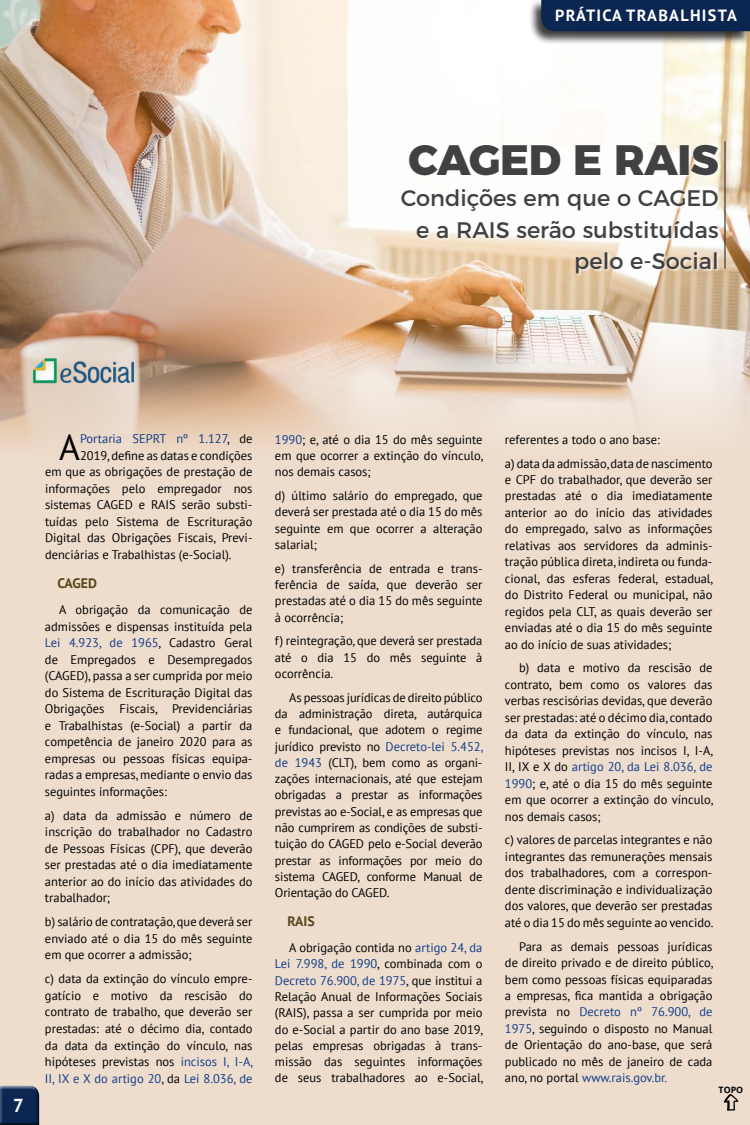
<style>
.page{position:relative;width:750px;height:1125px;background:#eeddcd}
.page>*{position:absolute;margin:0;border:0;box-sizing:border-box;transform-origin:0 0}
.t1{font:800 42.5px "Montserrat";letter-spacing:-.01em;color:#414042}
.t2{font:35.75px "PT Sans";color:#000}
.t3{font:22.5px/31.2px "Montserrat";color:#414042;text-align:right}
.t4{font:700 18.75px "PT Sans";color:#fff}
.t5{font:700 16.25px "PT Sans";letter-spacing:.08em;color:#fff}
.t6{font:700 13.75px "PT Sans";color:#59461b}
.t7{font:12.5px/16.5px "PT Sans";color:#000;text-align:justify}
.t8{font:12.5px "PT Sans";color:#113e8a}
.t9{font:700 8.75px "Open Sans";color:#000}
.s1{color:#000}
.s2{color:#113e8a}
</style>
<div class="page">
<img style="left:0;top:0;width:750px;height:446px">
<svg style="left:724px;top:1094px;width:14px;height:17px"></svg>
<div style="left:0;top:1081px;width:41px;height:44px;background:#fff;opacity:.75"></div>
<div style="left:0;top:1088px;width:43px;height:37px;background:#000;opacity:.75"></div>
<div style="left:401px;top:144px;width:321px;height:133px;background:#fff;opacity:.75"></div>
<hr style="left:724px;top:141px;width:2px;height:128px;background:#414042">
<img style="left:24px;top:343px;width:120px;height:52px">
<div style="left:528px;top:0;width:222px;height:45px;background:#000;opacity:.75"></div>
<div style="left:541px;top:0;width:209px;height:31px;background:#0b2650"></div>
<h3 class="t5" style="left:555px;top:5px;width:183px">PRÁTICA TRABALHISTA</h3>
<h1 class="t1" style="left:409px;top:125px;width:312px">CAGED E RAIS</h1>
<h3 class="t3" style="left:401px;top:181px;width:319px">Condições em que o CAGED e a RAIS serão substituídas pelo e-Social</h3>
<h3 class="t4" style="left:13px;top:1093px;width:12px">7</h3>
<h2 class="t2" style="left:59px;top:424px;width:22px">A</h2>
<p class="t8" style="left:80px;top:431px;width:174px">Portaria SEPRT nº 1.127<span class="s1">, de</span></p>
<p class="t7" style="left:80px;top:447px;width:174px">2019, define as datas e condições</p>
<p class="t7" style="left:45px;top:463px;width:209px">em que as obrigações de prestação de</p>
<p class="t7" style="left:45px;top:480px;width:209px">informações pelo empregador nos</p>
<p class="t7" style="left:45px;top:496px;width:209px">sistemas CAGED e RAIS serão substi-</p>
<p class="t7" style="left:45px;top:513px;width:209px">tuídas pelo Sistema de Escrituração</p>
<p class="t7" style="left:45px;top:529px;width:209px">Digital das Obrigações Fiscais, Previ-</p>
<p class="t7" style="left:45px;top:546px;width:188px">denciárias e Trabalhistas (e-Social).</p>
<p class="t6" style="left:58px;top:574px;width:41px">CAGED</p>
<p class="t7" style="left:45px;top:601px;width:209px;text-indent:14px">A obrigação da comunicação de admissões e dispensas instituída pela <span class="s2">Lei 4.923, de 1965</span>, Cadastro Geral de Empregados e Desempregados (CAGED), passa a ser cumprida por meio do Sistema de Escrituração Digital das Obrigações Fiscais, Previdenciárias e Trabalhistas (e-Social) a partir da competência de janeiro 2020 para as empresas ou pessoas físicas equipa&shy;radas a empresas, mediante o envio das seguintes informações:</p>
<p class="t7" style="left:45px;top:807px;width:209px">a) data da admissão e número de inscrição do trabalhador no Cadastro de Pessoas Físicas (CPF), que deverão ser prestadas até o dia imediatamente anterior ao do início das atividades do trabalhador;</p>
<p class="t7" style="left:45px;top:914px;width:209px">b) salário de contratação, que deverá ser enviado até o dia 15 do mês seguinte em que ocorrer a admissão;</p>
<p class="t7" style="left:45px;top:971px;width:210px">c) data da extinção do vínculo empre&shy;gatício e motivo da rescisão do contrato de trabalho, que deverão ser prestadas: até o décimo dia, contado da data da extinção do vínculo, nas hipóteses previstas nos <span class="s2">incisos I, I-A, II, IX e X do artigo 20</span>, da <span class="s2">Lei 8.036, de</span></p>
<p class="t7" style="left:275px;top:431px;width:210px"><span class="s2">1990</span>; e, até o dia 15 do mês seguinte em que ocorrer a extinção do vínculo, nos demais casos;</p>
<p class="t7" style="left:275px;top:487px;width:209px">d) último salário do empregado, que deverá ser prestada até o dia 15 do mês seguinte em que ocorrer a alteração salarial;</p>
<p class="t7" style="left:275px;top:560px;width:209px">e) transferência de entrada e trans&shy;ferência de saída, que deverão ser prestadas até o dia 15 do mês seguinte à ocorrência;</p>
<p class="t7" style="left:275px;top:633px;width:209px">f) reintegração, que deverá ser prestada até o dia 15 do mês seguinte à ocorrência.</p>
<p class="t7" style="left:275px;top:689px;width:210px;text-indent:14px">As pessoas jurídicas de direito público da administração direta, autárquica e fundacional, que adotem o regime jurídico previsto no <span class="s2">Decreto-lei 5.452, de 1943</span> (CLT), bem como as organi&shy;zações internacionais, até que estejam obrigadas a prestar as informações previstas ao e-Social, e as empresas que não cumprirem as condições de substi&shy;tuição do CAGED pelo e-Social deverão prestar as informações por meio do sistema CAGED, conforme Manual de Orientação do CAGED.</p>
<p class="t6" style="left:288px;top:912px;width:29px">RAIS</p>
<p class="t7" style="left:275px;top:939px;width:210px;text-indent:14px">A obrigação contida no <span class="s2">artigo 24, da Lei 7.998, de 1990</span>, combinada com o <span class="s2">Decreto 76.900, de 1975</span>, que institui a Relação Anual de Informações Sociais (RAIS), passa a ser cumprida por meio do e-Social a partir do ano base 2019, pelas empresas obrigadas à trans&shy;missão das seguintes informações de seus trabalhadores ao e-Social,</p>
<p class="t7" style="left:505px;top:427px;width:209px;line-height:24px">referentes a todo o ano base:<br>a) data da admissão, data de nascimento</p>
<p class="t7" style="left:505px;top:471px;width:210px">e CPF do trabalhador, que deverão ser prestadas até o dia imediatamente anterior ao do início das atividades do empregado, salvo as informações relativas aos servidores da adminis&shy;tração pública direta, indireta ou funda&shy;cional, das esferas federal, estadual, do Distrito Federal ou municipal, não regidos pela CLT, as quais deverão ser enviadas até o dia 15 do mês seguinte ao do início de suas atividades;</p>
<p class="t7" style="left:505px;top:660px;width:210px;text-indent:14px">b) data e motivo da rescisão de contrato, bem como os valores das verbas rescisórias devidas, que deverão ser prestadas: até o décimo dia, contado da data da extinção do vínculo, nas hipóteses previstas nos incisos I, I-A, II, IX e X do <span class="s2">artigo 20, da Lei 8.036, de 1990</span>; e, até o dia 15 do mês seguinte em que ocorrer a extinção do vínculo, nos demais casos;</p>
<p class="t7" style="left:505px;top:832px;width:210px">c) valores de parcelas integrantes e não integrantes das remunerações mensais dos trabalhadores, com a correspon&shy;dente discriminação e individualização dos valores, que deverão ser prestadas até o dia 15 do mês seguinte ao vencido.</p>
<p class="t7" style="left:505px;top:938px;width:210px;text-indent:14px">Para as demais pessoas jurídicas de direito privado e de direito público, bem como pessoas físicas equiparadas a empresas, fica mantida a obrigação prevista no <span class="s2">Decreto nº 76.900, de 1975</span>, seguindo o disposto no Manual de Orientação do ano-base, que será publicado no mês de janeiro de cada ano, no portal <span class="s2">www.rais.gov.br.</span></p>
<p class="t9" style="left:719px;top:1083px;width:26px">TOPO</p>
</div>
